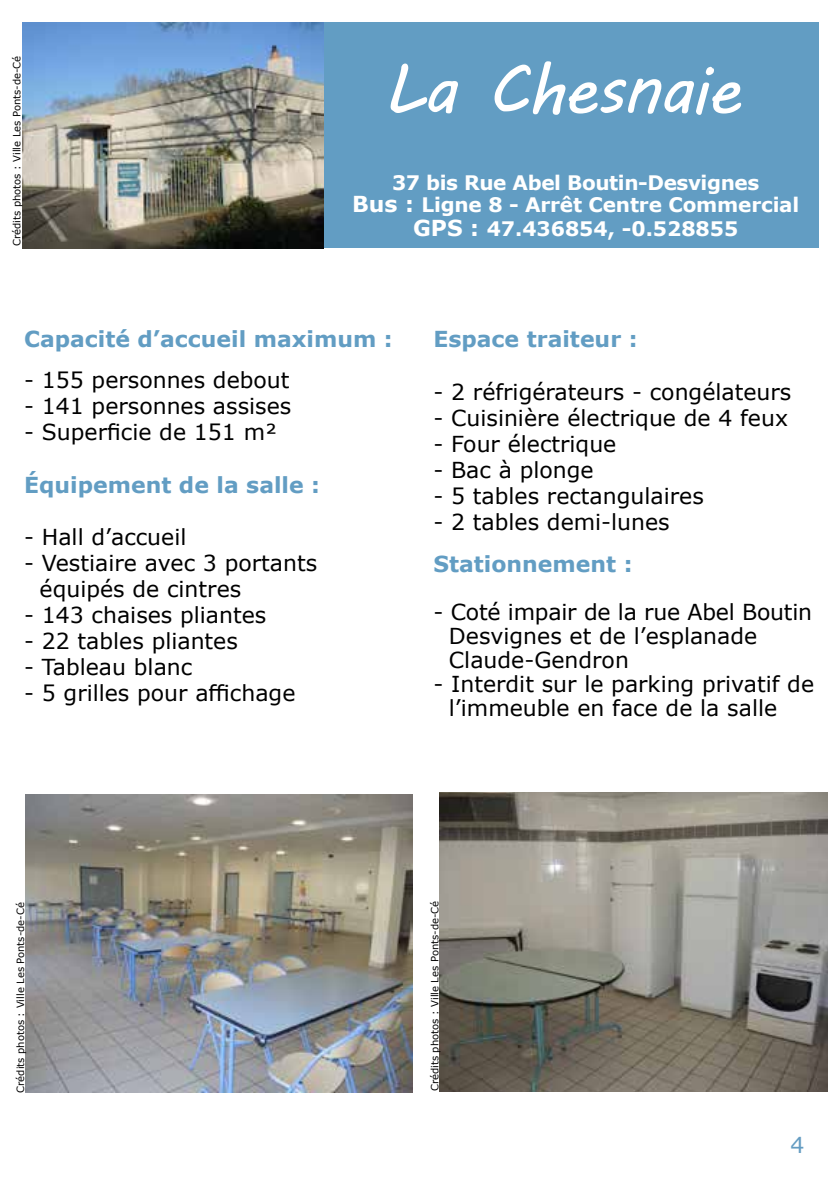
<style>
.page{position:relative;width:840px;height:1191px;background:#fff}
.page>*{position:absolute;margin:0;border:0;box-sizing:border-box;transform-origin:0 0}
.t1{font:70px "MV Boli";letter-spacing:-.03em;color:#fff}
.t2{font:22px/24px "Verdana";color:#000}
.t3{font:700 22px "Verdana";color:#629dc3}
.t4{font:22px "Verdana";color:#649cc2}
.t5{font:700 20px/22px "Verdana";letter-spacing:-.01em;color:#fff;text-align:center}
.t6{font:10px "Verdana";color:#000}
.s1{font-size:22px}
</style>
<div class="page">
<div style="left:322px;top:23px;width:496px;height:225px;background:#629dc3"></div>
<img style="left:23px;top:23px;width:300px;height:225px">
<img style="left:26px;top:794px;width:386px;height:298px">
<img style="left:439px;top:792px;width:387px;height:299px">
<p class="t6" style="left:10px;top:246px;width:192px;rotate:-90deg">Crédits photos : Ville Les Ponts-de-Cé</p>
<h1 class="t1" style="left:382px;top:41px;width:359px">La Chesnaie</h1>
<p class="t5" style="left:352px;top:171px;width:448px">37 bis Rue Abel Boutin-Desvignes<br><span class="s1">Bus :</span> Ligne 8 - Arrêt Centre Commercial</p>
<p class="t5" style="left:413px;top:217px;width:326px"><span class="s1">GPS :</span> 47.436854, -0.528855</p>
<p class="t3" style="left:24px;top:323px;width:370px">Capacité d’accueil maximum :</p>
<p class="t2" style="left:24px;top:367px;width:267px">- 155 personnes debout</p>
<p class="t2" style="left:24px;top:394px;width:268px">- 141 personnes assises</p>
<p class="t2" style="left:24px;top:420px;width:254px">- Superficie de 151 m²</p>
<p class="t3" style="left:24px;top:469px;width:297px">Équipement de la salle :</p>
<p class="t2" style="left:24px;top:525px;width:164px">- Hall d’accueil</p>
<p class="t2" style="left:40px;top:550px;width:279px;line-height:26px;text-indent:-15px">- Vestiaire avec 3 portants équipés de cintres</p>
<p class="t2" style="left:24px;top:603px;width:244px">- 143 chaises pliantes</p>
<p class="t2" style="left:24px;top:629px;width:215px">- 22 tables pliantes</p>
<p class="t2" style="left:24px;top:655px;width:170px">- Tableau blanc</p>
<p class="t2" style="left:24px;top:681px;width:273px">- 5 grilles pour affichage</p>
<p class="t3" style="left:433px;top:323px;width:206px">Espace traiteur :</p>
<p class="t2" style="left:433px;top:379px;width:359px">- 2 réfrigérateurs - congélateurs</p>
<p class="t2" style="left:433px;top:405px;width:356px">- Cuisinière électrique de 4 feux</p>
<p class="t2" style="left:433px;top:431px;width:184px">- Four électrique</p>
<p class="t2" style="left:433px;top:457px;width:162px">- Bac à plonge</p>
<p class="t2" style="left:433px;top:483px;width:272px">- 5 tables rectangulaires</p>
<p class="t2" style="left:433px;top:509px;width:238px">- 2 tables demi-lunes</p>
<p class="t3" style="left:433px;top:548px;width:200px">Stationnement :</p>
<p class="t2" style="left:448px;top:599px;width:364px;text-indent:-15px">- Coté impair de la rue Abel Boutin<br>Desvignes et de l’esplanade<br>Claude-Gendron</p>
<p class="t2" style="left:448px;top:671px;width:366px;text-indent:-15px">- Interdit sur le parking privatif de l’immeuble en face de la salle</p>
<p class="t6" style="left:14px;top:1092px;width:192px;rotate:-90deg">Crédits photos : Ville Les Ponts-de-Cé</p>
<p class="t6" style="left:427px;top:1091px;width:192px;rotate:-90deg">Crédits photos : Ville Les Ponts-de-Cé</p>
<p class="t4" style="left:789px;top:1129px;width:15px">4</p>
</div>
